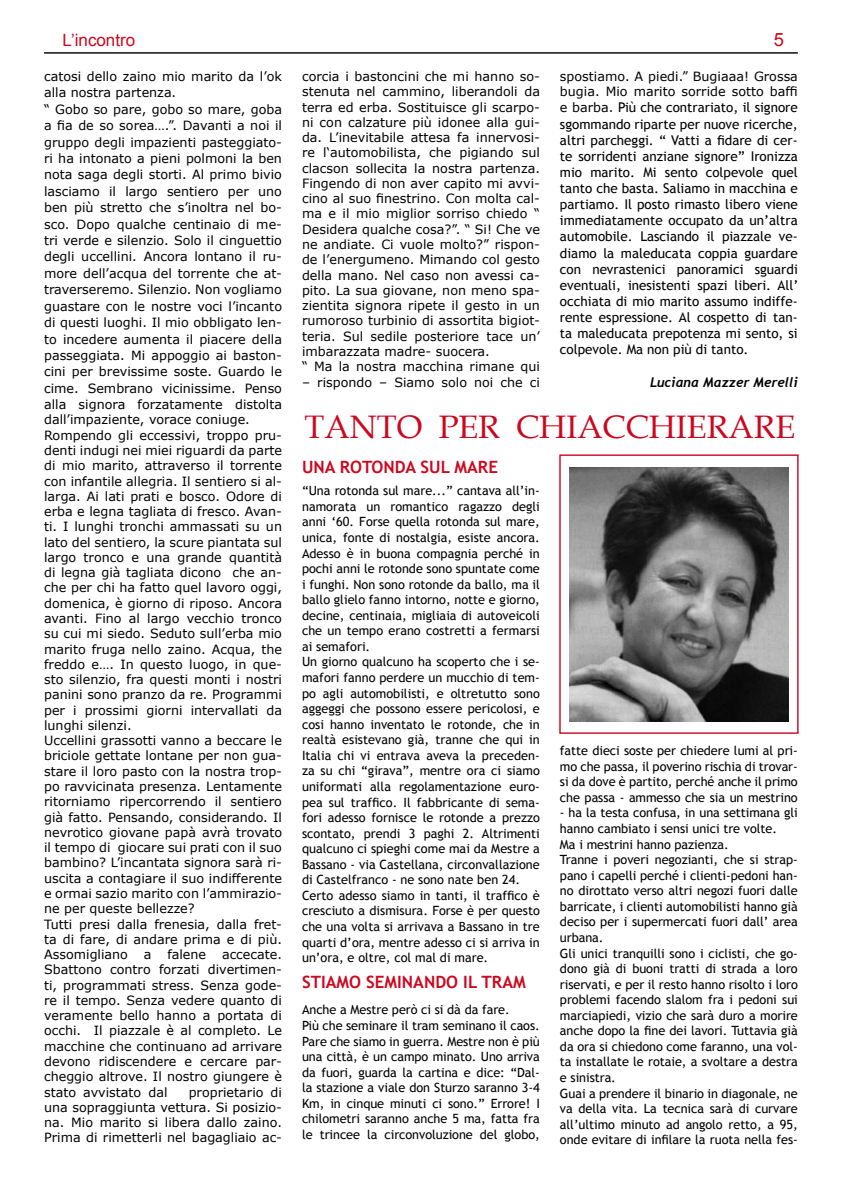
<style>
.page{position:relative;width:842px;height:1191px;background:#fff}
.page>*{position:absolute;margin:0;border:0;box-sizing:border-box;transform-origin:0 0}
.t1{font:32.5px "Book Antiqua";color:#cd071e}
.t2{font:18.4px "Arial";color:#cd071e}
.t3{font:700 17px "Trebuchet MS";color:#cd071e}
.t4{font:17px "Arial";color:#cd071e}
.t5{font:13.4px/16.1px "Trebuchet MS";color:#000;text-align:justify}
.t6{font:italic 700 13.4px "Trebuchet";color:#000}
.t7{font:12.7px/15.3px "Verdana";color:#000}
.t8{font:12.7px/15.6px "Trebuchet MS";letter-spacing:-.005em;color:#000}
.s1{font-family:"Verdana";font-size:12.7px}
</style>
<div class="page">
<hr style="left:44px;top:52px;width:754px;height:2px;background:#000">
<div style="left:559px;top:454px;width:240px;height:280px;border:1px solid #cd071e"></div>
<img style="left:569px;top:467px;width:220px;height:254px">
<h3 class="t4" style="left:63px;top:33px;width:74px">L’incontro</h3>
<h2 class="t2" style="left:774px;top:33px;width:12px">5</h2>
<p class="t7" style="left:302px;top:70px;width:239px">corcia i bastoncini che mi hanno so&shy;stenuta nel cammino, liberandoli da terra ed erba. Sostituisce gli scarpo&shy;ni con calzature più idonee alla gui&shy;da. L’inevitabile attesa fa innervosi&shy;re l‘automobilista, che pigiando sul clacson sollecita la nostra partenza.<br>Fingendo di non aver capito mi avvi&shy;cino al suo finestrino. Con molta cal&shy;ma e il mio miglior sorriso chiedo “ Desidera qualche cosa?”. “ Si! Che ve ne andiate. Ci vuole molto?” rispon&shy;de l’energumeno. Mimando col gesto della mano. Nel caso non avessi ca&shy;pito. La sua giovane, non meno spa&shy;zientita signora ripete il gesto in un rumoroso turbinio di assortita bigiot&shy;teria. Sul sedile posteriore tace un’ imbarazzata madre- suocera.<br>“ Ma la nostra macchina rimane qui</p>
<p class="t7" style="left:302px;top:375px;width:239px">– rispondo – Siamo solo noi che ci</p>
<p class="t7" style="left:44px;top:69px;width:239px;line-height:16.4px">catosi dello zaino mio marito da l’ok alla nostra partenza.<br>“ Gobo so pare, gobo so mare, goba a fia de so sorea….”. Davanti a noi il gruppo degli impazienti pasteggiato&shy;ri ha intonato a pieni polmoni la ben nota saga degli storti. Al primo bivio lasciamo il largo sentiero per uno ben più stretto che s’inoltra nel bo&shy;sco. Dopo qualche centinaio di me&shy;tri verde e silenzio. Solo il cinguettio degli uccellini. Ancora lontano il ru&shy;more dell’acqua del torrente che at&shy;traverseremo. Silenzio. Non vogliamo guastare con le nostre voci l’incanto di questi luoghi. Il mio obbligato len&shy;to incedere aumenta il piacere della passeggiata. Mi appoggio ai baston&shy;cini per brevissime soste. Guardo le cime. Sembrano vicinissime. Penso alla signora forzatamente distolta</p>
<p class="t7" style="left:44px;top:413px;width:239px">dall’impaziente, vorace coniuge.<br>Rompendo gli eccessivi, troppo pru&shy;denti indugi nei miei riguardi da parte di mio marito, attraverso il torrente con infantile allegria. Il sentiero si al&shy;larga. Ai lati prati e bosco. Odore di erba e legna tagliata di fresco. Avan&shy;ti. I lunghi tronchi ammassati su un lato del sentiero, la scure piantata sul largo tronco e una grande quantità di legna già tagliata dicono che an&shy;che per chi ha fatto quel lavoro oggi, domenica, è giorno di riposo. Ancora avanti. Fino al largo vecchio tronco su cui mi siedo. Seduto sull’erba mio marito fruga nello zaino. Acqua, the freddo e…. In questo luogo, in que&shy;sto silenzio, fra questi monti i nostri panini sono pranzo da re. Programmi per i prossimi giorni intervallati da lunghi silenzi.<br>Uccellini grassotti vanno a beccare le briciole gettate lontane per non gua&shy;stare il loro pasto con la nostra trop&shy;po ravvicinata presenza. Lentamente ritorniamo ripercorrendo il sentiero già fatto. Pensando, considerando. Il nevrotico giovane papà avrà trovato il tempo di giocare sui prati con il suo bambino? L’incantata signora sarà ri&shy;uscita a contagiare il suo indifferente e ormai sazio marito con l’ammirazio&shy;ne per queste bellezze?<br>Tutti presi dalla frenesia, dalla fret&shy;ta di fare, di andare prima e di più.<br>Assomigliano a falene accecate.<br>Sbattono contro forzati divertimen&shy;ti, programmati stress. Senza gode&shy;re il tempo. Senza vedere quanto di veramente bello hanno a portata di occhi. Il piazzale è al completo. Le macchine che continuano ad arrivare devono ridiscendere e cercare par&shy;cheggio altrove. Il nostro giungere è stato avvistato dal</p>
<p class="t7" style="left:560px;top:70px;width:239px">spostiamo. A piedi.” Bugiaaa! Grossa bugia. Mio marito sorride sotto baffi</p>
<p class="t5" style="left:560px;top:101px;width:240px"><span class="s1">e barba.</span> Più che contrariato, il signore sgommando riparte per nuove ricerche, altri parcheggi. “ Vatti a fidare di cer&shy;te sorridenti anziane signore” Ironizza mio marito. Mi sento colpevole quel tanto che basta. Saliamo in macchina e partiamo. Il posto rimasto libero viene immediatamente occupato da un’altra automobile. Lasciando il piazzale ve&shy;diamo la maleducata coppia guardare con nevrastenici panoramici sguardi eventuali, inesistenti spazi liberi. All’ occhiata di mio marito assumo indiffe&shy;rente espressione. Al cospetto di tan&shy;ta maleducata prepotenza mi sento, si colpevole. Ma non più di tanto.</p>
<p class="t6" style="left:650px;top:376px;width:149px">Luciana Mazzer Merelli</p>
<h1 class="t1" style="left:305px;top:408px;width:492px">TANTO PER CHIACCHIERARE</h1>
<h3 class="t3" style="left:302px;top:457px;width:197px">UNA ROTONDA SUL MARE</h3>
<p class="t8" style="left:302px;top:484px;width:239px">“Una rotonda sul mare...” cantava all’in&shy;namorata un romantico ragazzo degli anni ‘60. Forse quella rotonda sul mare, unica, fonte di nostalgia, esiste ancora.<br>Adesso è in buona compagnia perché in pochi anni le rotonde sono spuntate come i funghi. Non sono rotonde da ballo, ma il ballo glielo fanno intorno, notte e giorno, decine, centinaia, migliaia di autoveicoli che un tempo erano costretti a fermarsi ai semafori.<br>Un giorno qualcuno ha scoperto che i se&shy;mafori fanno perdere un mucchio di tem&shy;po agli automobilisti, e oltretutto sono aggeggi che possono essere pericolosi, e cosi hanno inventato le rotonde, che in realtà esistevano già, tranne che qui in Italia chi vi entrava aveva la preceden&shy;za su chi “girava”, mentre ora ci siamo uniformati alla regolamentazione euro&shy;pea sul traffico. Il fabbricante di sema&shy;fori adesso fornisce le rotonde a prezzo scontato, prendi 3 paghi 2. Altrimenti qualcuno ci spieghi come mai da Mestre a Bassano - via Castellana, circonvallazione di Castelfranco - ne sono nate ben 24.<br>Certo adesso siamo in tanti, il traffico è cresciuto a dismisura. Forse è per questo che una volta si arrivava a Bassano in tre quarti d’ora, mentre adesso ci si arriva in un’ora, e oltre, col mal di mare.</p>
<h3 class="t3" style="left:302px;top:972px;width:225px">STIAMO SEMINANDO IL TRAM</h3>
<p class="t8" style="left:302px;top:1003px;width:239px">Anche a Mestre però ci si dà da fare.<br>Più che seminare il tram seminano il caos.<br>Pare che siamo in guerra. Mestre non è più una città, è un campo minato. Uno arriva da fuori, guarda la cartina e dice: “Dal&shy;la stazione a viale don Sturzo saranno 3-4<br>Km, in cinque minuti ci sono.” Errore! I chilometri saranno anche 5 ma, fatta fra le trincee la circonvoluzione del globo,</p>
<p class="t8" style="left:560px;top:744px;width:239px;text-align:justify">fatte dieci soste per chiedere lumi al pri&shy;mo che passa, il poverino rischia di trovar&shy;si da dove è partito, perché anche il primo che passa - ammesso che sia un mestrino</p>
<p class="t8" style="left:560px;top:806px;width:239px">- ha la testa confusa, in una settimana gli hanno cambiato i sensi unici tre volte.<br>Ma i mestrini hanno pazienza.<br>Tranne i poveri negozianti, che si strap&shy;pano i capelli perché i clienti-pedoni han&shy;no dirottato verso altri negozi fuori dalle barricate, i clienti automobilisti hanno già deciso per i supermercati fuori dall’ area urbana.<br>Gli unici tranquilli sono i ciclisti, che go&shy;dono già di buoni tratti di strada a loro riservati, e per il resto hanno risolto i loro problemi facendo slalom fra i pedoni sui marciapiedi, vizio che sarà duro a morire anche dopo la fine dei lavori. Tuttavia già da ora si chiedono come faranno, una vol&shy;ta installate le rotaie, a svoltare a destra e sinistra.<br>Guai a prendere il binario in diagonale, ne va della vita. La tecnica sarà di curvare all’ultimo minuto ad angolo retto, a 95, onde evitare di infilare la ruota nella fes-</p>
<p class="t7" style="left:44px;top:1085px;width:239px;text-align:justify;text-indent:145px">proprietario di una sopraggiunta vettura. Si posizio&shy;na. Mio marito si libera dallo zaino.<br>Prima di rimetterli nel bagagliaio ac-</p>
</div>
